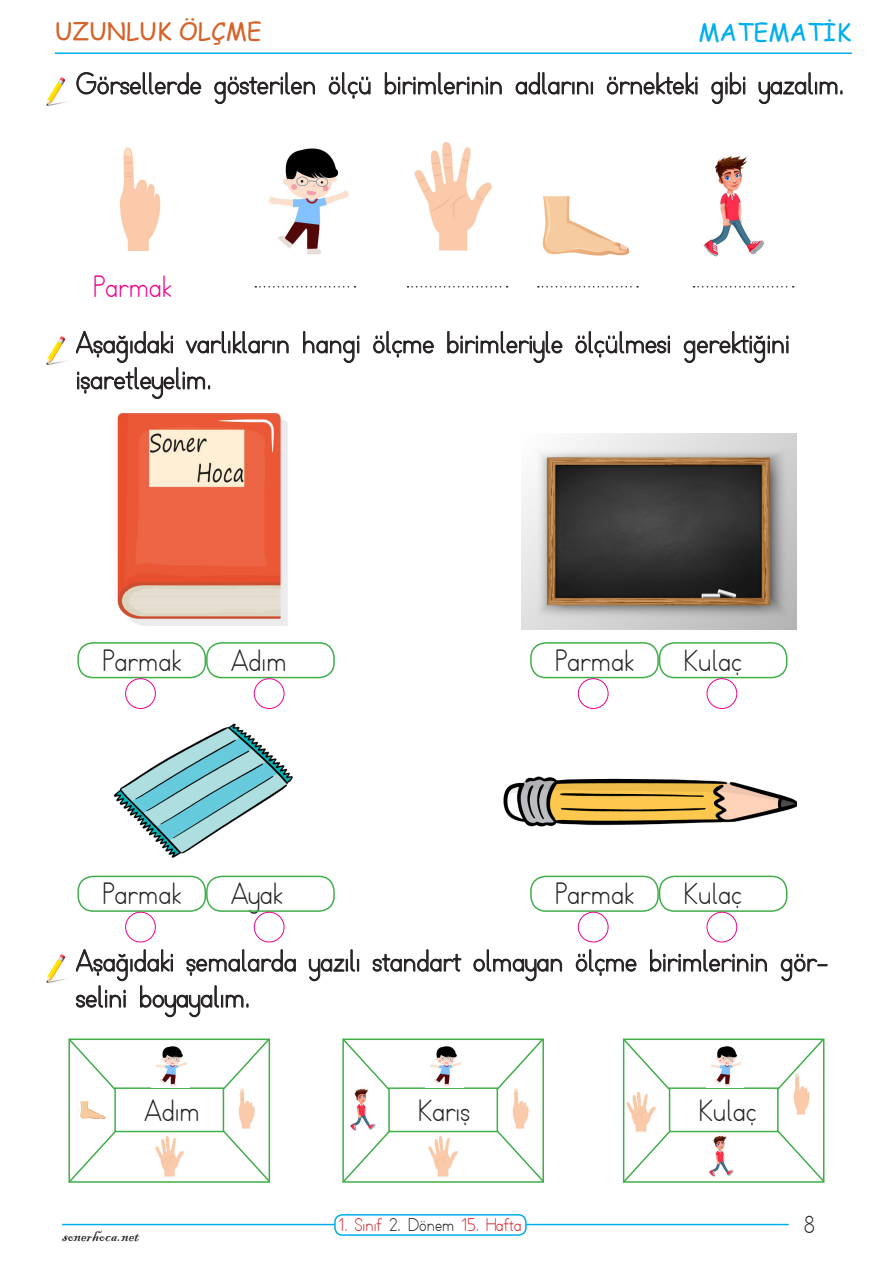
<style>
.page{position:relative;width:893px;height:1263px;background:#fff}
.page>*{position:absolute;margin:0;border:0;box-sizing:border-box;transform-origin:0 0}
.t1{font:30px/36px "TTKB Dik Temel Abece";color:#231f20}
.t2{font:30px "TTKB Dik Temel Abece";color:#ed028c}
.t3{font:24px "Comic Sans MS";color:#d56329}
.t4{font:24px "Comic Sans MS";color:#00aeef}
.t5{font:24px "TTKB Dik Temel Abece";color:#231f20}
.t6{font:18px "TTKB Dik Temel Abece";color:#d1232a}
.t7{font:18px "Blackadder ITC";color:#231f20}
.s1{color:#231f20}
</style>
<div class="page">
<hr style="left:62px;top:1224px;width:727px;height:1px;background:#00aeef">
<div style="left:335px;top:1215px;width:191px;height:20px;background:#fff;border-radius:8px"></div>
<div style="left:334px;top:1214px;width:193px;height:22px;border:2px solid #00aeef;border-radius:8px"></div>
<hr style="left:55px;top:53px;width:797px;height:1px;background:#00aeef">
<svg style="left:77px;top:72px;width:124px;height:22px"></svg>
<svg style="left:214px;top:72px;width:101px;height:32px"></svg>
<svg style="left:329px;top:72px;width:41px;height:27px"></svg>
<svg style="left:385px;top:72px;width:117px;height:22px"></svg>
<svg style="left:516px;top:72px;width:77px;height:22px"></svg>
<svg style="left:607px;top:72px;width:90px;height:22px"></svg>
<svg style="left:711px;top:72px;width:34px;height:32px"></svg>
<svg style="left:759px;top:72px;width:83px;height:32px"></svg>
<svg style="left:303px;top:331px;width:56px;height:32px"></svg>
<svg style="left:373px;top:331px;width:61px;height:26px"></svg>
<svg style="left:447px;top:331px;width:115px;height:32px"></svg>
<svg style="left:576px;top:331px;width:94px;height:26px"></svg>
<svg style="left:684px;top:331px;width:104px;height:32px"></svg>
<svg style="left:76px;top:331px;width:212px;height:68px"></svg>
<svg style="left:309px;top:949px;width:50px;height:32px"></svg>
<svg style="left:373px;top:949px;width:88px;height:22px"></svg>
<svg style="left:474px;top:949px;width:88px;height:32px"></svg>
<svg style="left:576px;top:949px;width:60px;height:27px"></svg>
<svg style="left:650px;top:949px;width:117px;height:22px"></svg>
<svg style="left:781px;top:954px;width:46px;height:27px"></svg>
<svg style="left:76px;top:949px;width:220px;height:68px"></svg>
<img style="left:46px;top:77px;width:20px;height:29px">
<img style="left:46px;top:336px;width:20px;height:29px">
<img style="left:46px;top:954px;width:20px;height:29px">
<img style="left:119px;top:147px;width:42px;height:104px">
<img style="left:268px;top:148px;width:81px;height:107px">
<svg style="left:255px;top:286px;width:100px;height:2px"></svg>
<img style="left:414px;top:142px;width:78px;height:109px">
<svg style="left:407px;top:286px;width:101px;height:2px"></svg>
<img style="left:542px;top:196px;width:88px;height:60px">
<svg style="left:538px;top:286px;width:100px;height:2px"></svg>
<img style="left:703px;top:155px;width:61px;height:102px">
<svg style="left:693px;top:286px;width:101px;height:2px"></svg>
<img style="left:114px;top:414px;width:174px;height:212px">
<img style="left:521px;top:433px;width:276px;height:197px">
<img style="left:503px;top:776px;width:294px;height:51px">
<img style="left:113px;top:723px;width:180px;height:135px">
<div style="left:77px;top:642px;width:129px;height:36px;border:2px solid #40ae49;border-radius:15px"></div>
<div style="left:77px;top:876px;width:129px;height:36px;border:2px solid #40ae49;border-radius:15px"></div>
<div style="left:530px;top:642px;width:129px;height:36px;border:2px solid #40ae49;border-radius:15px"></div>
<div style="left:530px;top:876px;width:129px;height:36px;border:2px solid #40ae49;border-radius:15px"></div>
<div style="left:206px;top:642px;width:129px;height:36px;border:2px solid #40ae49;border-radius:15px"></div>
<div style="left:206px;top:876px;width:129px;height:36px;border:2px solid #40ae49;border-radius:15px"></div>
<div style="left:659px;top:642px;width:128px;height:36px;border:2px solid #40ae49;border-radius:15px"></div>
<div style="left:659px;top:876px;width:128px;height:36px;border:2px solid #40ae49;border-radius:15px"></div>
<div style="left:125px;top:678px;width:31px;height:31px;border:1px solid #ed028c;border-radius:50%"></div>
<div style="left:125px;top:912px;width:31px;height:30px;border:1px solid #ed028c;border-radius:50%"></div>
<div style="left:578px;top:678px;width:30px;height:31px;border:1px solid #ed028c;border-radius:50%"></div>
<div style="left:578px;top:912px;width:30px;height:30px;border:1px solid #ed028c;border-radius:50%"></div>
<div style="left:254px;top:678px;width:30px;height:31px;border:1px solid #ed028c;border-radius:50%"></div>
<div style="left:254px;top:912px;width:30px;height:30px;border:1px solid #ed028c;border-radius:50%"></div>
<div style="left:707px;top:678px;width:30px;height:31px;border:1px solid #ed028c;border-radius:50%"></div>
<div style="left:707px;top:912px;width:30px;height:30px;border:1px solid #ed028c;border-radius:50%"></div>
<div style="left:342px;top:1038px;width:202px;height:145px;border:2px solid #40ae49"></div>
<div style="left:388px;top:1087px;width:110px;height:45px;border:2px solid #40ae49"></div>
<svg style="left:495px;top:1128px;width:49px;height:55px"></svg>
<svg style="left:342px;top:1129px;width:49px;height:54px"></svg>
<svg style="left:495px;top:1038px;width:49px;height:54px"></svg>
<svg style="left:342px;top:1038px;width:49px;height:54px"></svg>
<img style="left:428px;top:1136px;width:30px;height:41px">
<img style="left:430px;top:1046px;width:31px;height:40px">
<img style="left:507px;top:1087px;width:27px;height:45px">
<img style="left:350px;top:1087px;width:27px;height:44px">
<img style="left:793px;top:1092px;width:17px;height:23px">
<div style="left:623px;top:1038px;width:201px;height:145px;border:2px solid #40ae49"></div>
<div style="left:669px;top:1087px;width:110px;height:45px;border:2px solid #40ae49"></div>
<svg style="left:775px;top:1128px;width:50px;height:55px"></svg>
<svg style="left:622px;top:1129px;width:50px;height:54px"></svg>
<svg style="left:775px;top:1038px;width:50px;height:54px"></svg>
<svg style="left:622px;top:1038px;width:50px;height:54px"></svg>
<img style="left:626px;top:1090px;width:33px;height:44px">
<img style="left:711px;top:1046px;width:30px;height:40px">
<img style="left:709px;top:1135px;width:25px;height:42px">
<div style="left:68px;top:1038px;width:202px;height:145px;border:2px solid #40ae49"></div>
<div style="left:114px;top:1087px;width:110px;height:45px;border:2px solid #40ae49"></div>
<svg style="left:221px;top:1128px;width:50px;height:55px"></svg>
<svg style="left:68px;top:1129px;width:49px;height:54px"></svg>
<svg style="left:221px;top:1038px;width:50px;height:54px"></svg>
<svg style="left:68px;top:1038px;width:49px;height:54px"></svg>
<img style="left:155px;top:1136px;width:29px;height:41px">
<img style="left:156px;top:1046px;width:31px;height:40px">
<img style="left:233px;top:1087px;width:28px;height:45px">
<img style="left:80px;top:1101px;width:26px;height:18px">
<p class="t3" style="left:55px;top:13px;width:208px">UZUNLUK ÖLÇME</p>
<p class="t4" style="left:698px;top:14px;width:154px">MATEMATİK</p>
<p class="t1" style="left:76px;top:67px;width:770px">Görsellerde gösterilen ölçü birimlerinin adlarını örnekteki gibi yazalım.</p>
<p class="t2" style="left:93px;top:269px;width:80px">Parmak</p>
<p class="t1" style="left:76px;top:325px;width:715px">Aşağıdaki varlıkların hangi ölçme birimleriyle ölçülmesi gerektiğini işaretleyelim.</p>
<p class="t1" style="left:103px;top:643px;width:80px">Parmak</p>
<p class="t1" style="left:231px;top:643px;width:57px">Adım</p>
<p class="t1" style="left:103px;top:877px;width:80px">Parmak</p>
<p class="t1" style="left:231px;top:877px;width:53px">Ayak</p>
<p class="t1" style="left:555px;top:643px;width:80px">Parmak</p>
<p class="t1" style="left:684px;top:643px;width:59px">Kulaç</p>
<p class="t1" style="left:555px;top:877px;width:80px">Parmak</p>
<p class="t1" style="left:684px;top:877px;width:59px">Kulaç</p>
<p class="t1" style="left:76px;top:944px;width:754px">Aşağıdaki şemalarda yazılı standart olmayan ölçme birimlerinin gör&shy;selini boyayalım.</p>
<p class="t1" style="left:144px;top:1094px;width:57px">Adım</p>
<p class="t1" style="left:418px;top:1094px;width:53px">Karış</p>
<p class="t1" style="left:699px;top:1094px;width:59px">Kulaç</p>
<p class="t7" style="left:62px;top:1224px;width:79px">sonerhoca.net</p>
<p class="t6" style="left:338px;top:1214px;width:185px">1. Sınıf <span class="s1">2. Dönem</span> 15. Hafta</p>
<p class="t5" style="left:803px;top:1210px;width:13px">8</p>
</div>
